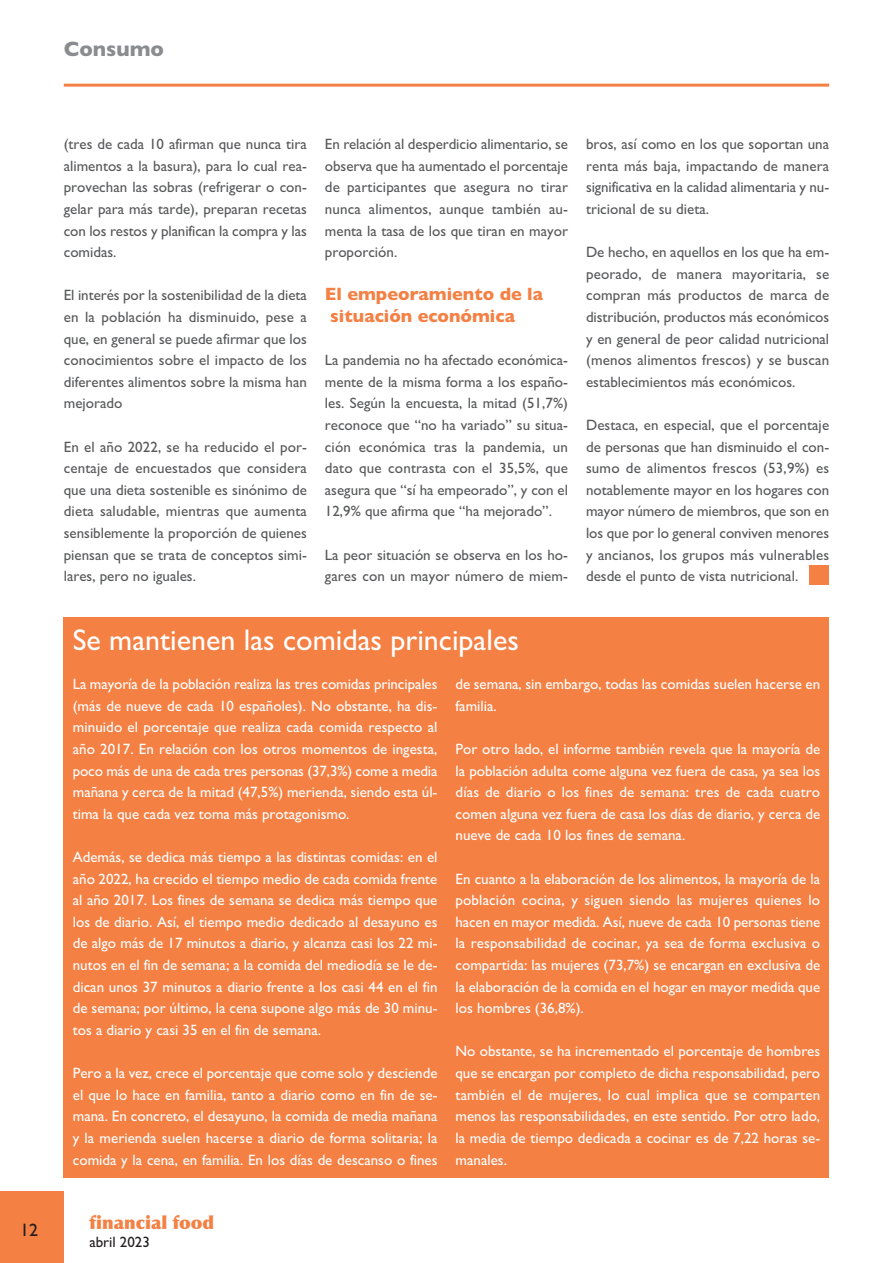
<style>
.page{position:relative;width:893px;height:1263px;background:#fff}
.page>*{position:absolute;margin:0;border:0;box-sizing:border-box;transform-origin:0 0}
.t1{font:30px "Gill Sans";color:#fff}
.t2{font:700 21px "Gill Sans";color:#8a8c8f}
.t3{font:700 18px/21.6px "Gill Sans";color:#f48044}
.t4{font:900 18px "Optima";color:#f48044}
.t5{font:18px "Gill Sans";color:#231f20}
.t6{font:15px/21.6px "Gill Sans";color:#fff;text-align:justify}
.t7{font:15px/21.6px "Gill Sans";color:#57585a;text-align:justify}
.t8{font:15px "Gill Sans";color:#231f20}
</style>
<div class="page">
<hr style="left:64px;top:84px;width:765px;height:3px;background:#f48044">
<div style="left:0;top:1191px;width:64px;height:72px;background:#f48044"></div>
<div style="left:64px;top:617px;width:765px;height:561px;background:#f48044"></div>
<div style="left:810px;top:565px;width:19px;height:20px;background:#f48044"></div>
<h2 class="t2" style="left:64px;top:36px;width:102px">Consumo</h2>
<p class="t5" style="left:20px;top:1219px;width:19px">12</p>
<p class="t7" style="left:64px;top:133px;width:245px">(tres de cada 10 afirman que nunca tira alimentos a la basura), para lo cual rea&shy;provechan las sobras (refrigerar o con&shy;gelar para más tarde), preparan recetas con los restos y planifican la compra y las comidas.</p>
<p class="t7" style="left:64px;top:284px;width:245px">El interés por la sostenibilidad de la dieta en la población ha disminuido, pese a que, en general se puede afirmar que los conocimientos sobre el impacto de los diferentes alimentos sobre la misma han mejorado</p>
<p class="t7" style="left:64px;top:436px;width:245px">En el año 2022, se ha reducido el por&shy;centaje de encuestados que considera que una dieta sostenible es sinónimo de dieta saludable, mientras que aumenta sensiblemente la proporción de quienes piensan que se trata de conceptos simi&shy;lares, pero no iguales.</p>
<p class="t7" style="left:325px;top:133px;width:245px">En relación al desperdicio alimentario, se observa que ha aumentado el porcentaje de participantes que asegura no tirar nunca alimentos, aunque también au&shy;menta la tasa de los que tiran en mayor proporción.</p>
<p class="t3" style="left:325px;top:283px;width:220px">El empeoramiento de la situación económica</p>
<p class="t7" style="left:325px;top:349px;width:245px">La pandemia no ha afectado económica&shy;mente de la misma forma a los españo&shy;les. Según la encuesta, la mitad (51,7%) reconoce que “no ha variado” su situa&shy;ción económica tras la pandemia, un dato que contrasta con el 35,5%, que asegura que “sí ha empeorado”, y con el 12,9% que afirma que “ha mejorado”.</p>
<p class="t7" style="left:325px;top:544px;width:245px">La peor situación se observa en los ho&shy;gares con un mayor número de miem-</p>
<h1 class="t1" style="left:73px;top:622px;width:448px">Se mantienen las comidas principales</h1>
<p class="t7" style="left:586px;top:133px;width:245px">bros, así como en los que soportan una renta más baja, impactando de manera significativa en la calidad alimentaria y nu&shy;tricional de su dieta.</p>
<p class="t7" style="left:586px;top:241px;width:245px">De hecho, en aquellos en los que ha em&shy;peorado, de manera mayoritaria, se compran más productos de marca de distribución, productos más económicos y en general de peor calidad nutricional (menos alimentos frescos) y se buscan establecimientos más económicos.</p>
<p class="t7" style="left:586px;top:414px;width:245px">Destaca, en especial, que el porcentaje de personas que han disminuido el con&shy;sumo de alimentos frescos (53,9%) es notablemente mayor en los hogares con mayor número de miembros, que son en los que por lo general conviven menores y ancianos, los grupos más vulnerables desde el punto de vista nutricional.</p>
<p class="t6" style="left:73px;top:673px;width:366px">La mayoría de la población realiza las tres comidas principales (más de nueve de cada 10 españoles). No obstante, ha dis&shy;minuido el porcentaje que realiza cada comida respecto al año 2017. En relación con los otros momentos de ingesta, poco más de una de cada tres personas (37,3%) come a media mañana y cerca de la mitad (47,5%) merienda, siendo esta úl&shy;tima la que cada vez toma más protagonismo.</p>
<p class="t6" style="left:73px;top:846px;width:366px">Además, se dedica más tiempo a las distintas comidas: en el año 2022, ha crecido el tiempo medio de cada comida frente al año 2017. Los fines de semana se dedica más tiempo que los de diario. Así, el tiempo medio dedicado al desayuno es de algo más de 17 minutos a diario, y alcanza casi los 22 mi&shy;nutos en el fin de semana; a la comida del mediodía se le de&shy;dican unos 37 minutos a diario frente a los casi 44 en el fin de semana; por último, la cena supone algo más de 30 minu&shy;tos a diario y casi 35 en el fin de semana.</p>
<p class="t6" style="left:73px;top:1062px;width:366px">Pero a la vez, crece el porcentaje que come solo y desciende el que lo hace en familia, tanto a diario como en fin de se&shy;mana. En concreto, el desayuno, la comida de media mañana y la merienda suelen hacerse a diario de forma solitaria; la comida y la cena, en familia. En los días de descanso o fines</p>
<p class="t6" style="left:456px;top:673px;width:366px">de semana, sin embargo, todas las comidas suelen hacerse en familia.</p>
<p class="t6" style="left:456px;top:738px;width:366px">Por otro lado, el informe también revela que la mayoría de la población adulta come alguna vez fuera de casa, ya sea los días de diario o los fines de semana: tres de cada cuatro comen alguna vez fuera de casa los días de diario, y cerca de nueve de cada 10 los fines de semana.</p>
<p class="t6" style="left:456px;top:868px;width:366px">En cuanto a la elaboración de los alimentos, la mayoría de la población cocina, y siguen siendo las mujeres quienes lo hacen en mayor medida. Así, nueve de cada 10 personas tiene la responsabilidad de cocinar, ya sea de forma exclusiva o compartida: las mujeres (73,7%) se encargan en exclusiva de la elaboración de la comida en el hogar en mayor medida que los hombres (36,8%).</p>
<p class="t6" style="left:456px;top:1040px;width:366px">No obstante, se ha incrementado el porcentaje de hombres que se encargan por completo de dicha responsabilidad, pero también el de mujeres, lo cual implica que se comparten menos las responsabilidades, en este sentido. Por otro lado, la media de tiempo dedicada a cocinar es de 7,22 horas se&shy;manales.</p>
<p class="t4" style="left:89px;top:1211px;width:126px">financial food</p>
<p class="t8" style="left:89px;top:1233px;width:62px">abril 2023</p>
</div>
